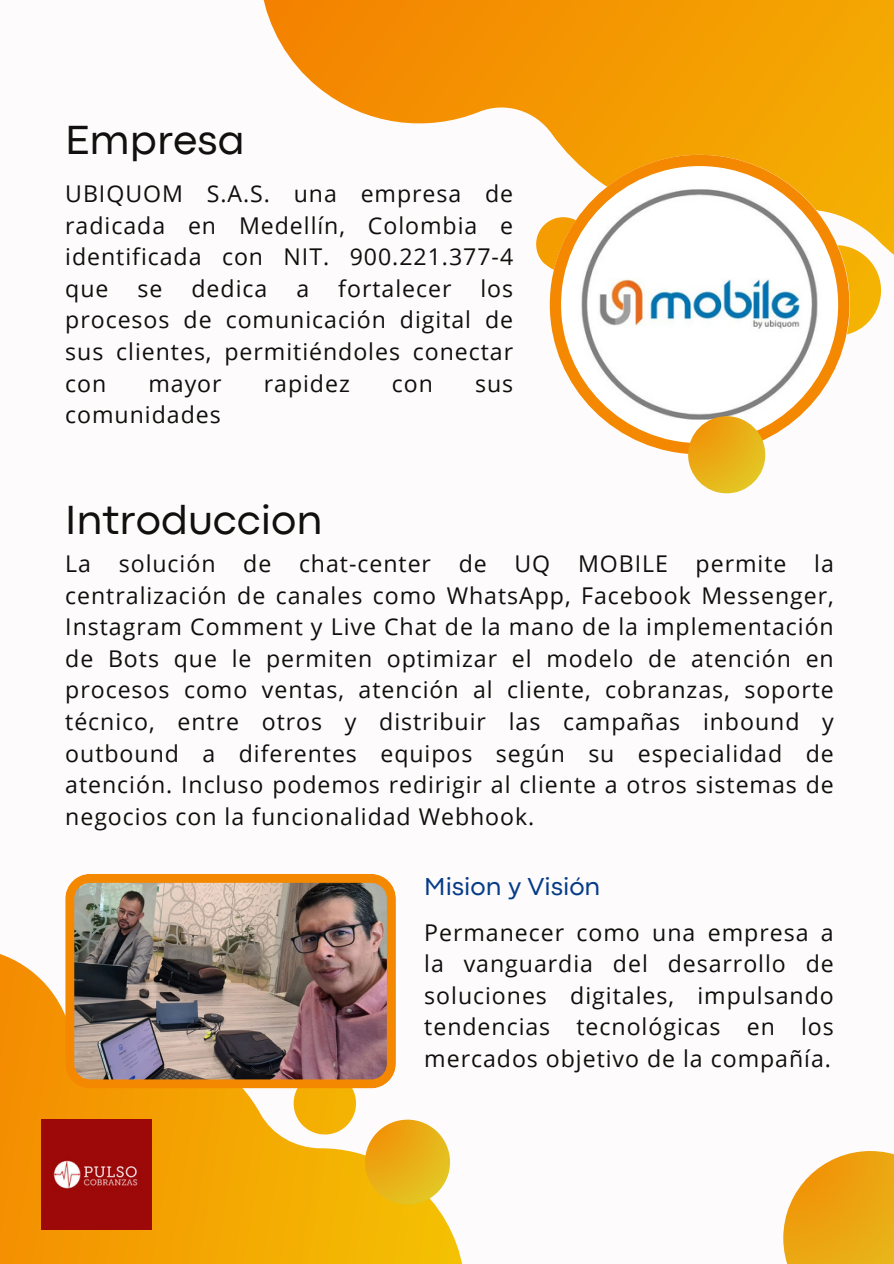
<style>
.page{position:relative;width:894px;height:1264px;background:#fff}
.page>*{position:absolute;margin:0;border:0;box-sizing:border-box;transform-origin:0 0}
.t1{font:42.45px "Codec Pro";color:#11100e}
.t2{font:25.65px "Codec Pro";color:#053c88}
.t3{font:23.1px/31.5px "Open Sans";letter-spacing:.04em;color:#100f0d;text-align:justify}
</style>
<div class="page">
<div style="left:0;top:0;width:893px;height:1263px;background:#fdfbfb"></div>
<svg style="left:263px;top:0;width:630px;height:494px"></svg>
<svg style="left:849px;top:227px;width:44px;height:127px"></svg>
<svg style="left:525px;top:206px;width:24px;height:76px"></svg>
<svg style="left:0;top:954px;width:462px;height:309px"></svg>
<svg style="left:289px;top:1088px;width:71px;height:51px"></svg>
<svg style="left:549px;top:155px;width:300px;height:299px"></svg>
<svg style="left:688px;top:416px;width:77px;height:77px;background:#e9af18"></svg>
<svg style="left:783px;top:1151px;width:110px;height:112px;background:#eeaf31"></svg>
<svg style="left:365px;top:1119px;width:85px;height:85px;background:#e9af19"></svg>
<img style="left:65px;top:874px;width:331px;height:214px">
<img style="left:42px;top:1119px;width:109px;height:110px">
<p class="t1" style="left:65px;top:125px;width:181px">Empresa</p>
<p class="t3" style="left:65px;top:178px;width:449px">UBIQUOM S.A.S. una empresa de radicada en Medellín, Colombia e identificada con NIT. 900.221.377-4 que</p>
<p class="t3" style="left:137px;top:272px;width:26px">se</p>
<p class="t3" style="left:191px;top:272px;width:77px">dedica</p>
<p class="t3" style="left:296px;top:272px;width:14px">a</p>
<p class="t3" style="left:338px;top:272px;width:115px">fortalecer</p>
<p class="t3" style="left:65px;top:272px;width:449px;text-indent:415px">los procesos de comunicación digital de sus clientes, permitiéndoles conectar con</p>
<p class="t3" style="left:148px;top:367px;width:75px">mayor</p>
<p class="t3" style="left:264px;top:367px;width:87px">rapidez</p>
<p class="t3" style="left:392px;top:367px;width:43px">con</p>
<p class="t3" style="left:475px;top:367px;width:40px">sus</p>
<p class="t3" style="left:65px;top:398px;width:157px">comunidades</p>
<p class="t1" style="left:65px;top:505px;width:259px">Introduccion</p>
<p class="t3" style="left:65px;top:547px;width:769px">La solución de chat-center de UQ MOBILE permite la centralización de canales como WhatsApp, Facebook Messenger, Instagram Comment y Live Chat de la mano de la implementación de Bots que le permiten optimizar el modelo de atención en procesos como ventas, atención al cliente, cobranzas, soporte técnico, entre otros y distribuir las campañas inbound y outbound a diferentes equipos según su especialidad de atención. Incluso podemos redirigir al cliente a otros sistemas de negocios con la funcionalidad Webhook.</p>
<h1 class="t2" style="left:424px;top:877px;width:178px">Mision y Visión</h1>
<p class="t3" style="left:424px;top:916px;width:411px">Permanecer como una empresa a la vanguardia del desarrollo de soluciones digitales, impulsando tendencias tecnológicas en los mercados objetivo de la compañía.</p>
</div>
